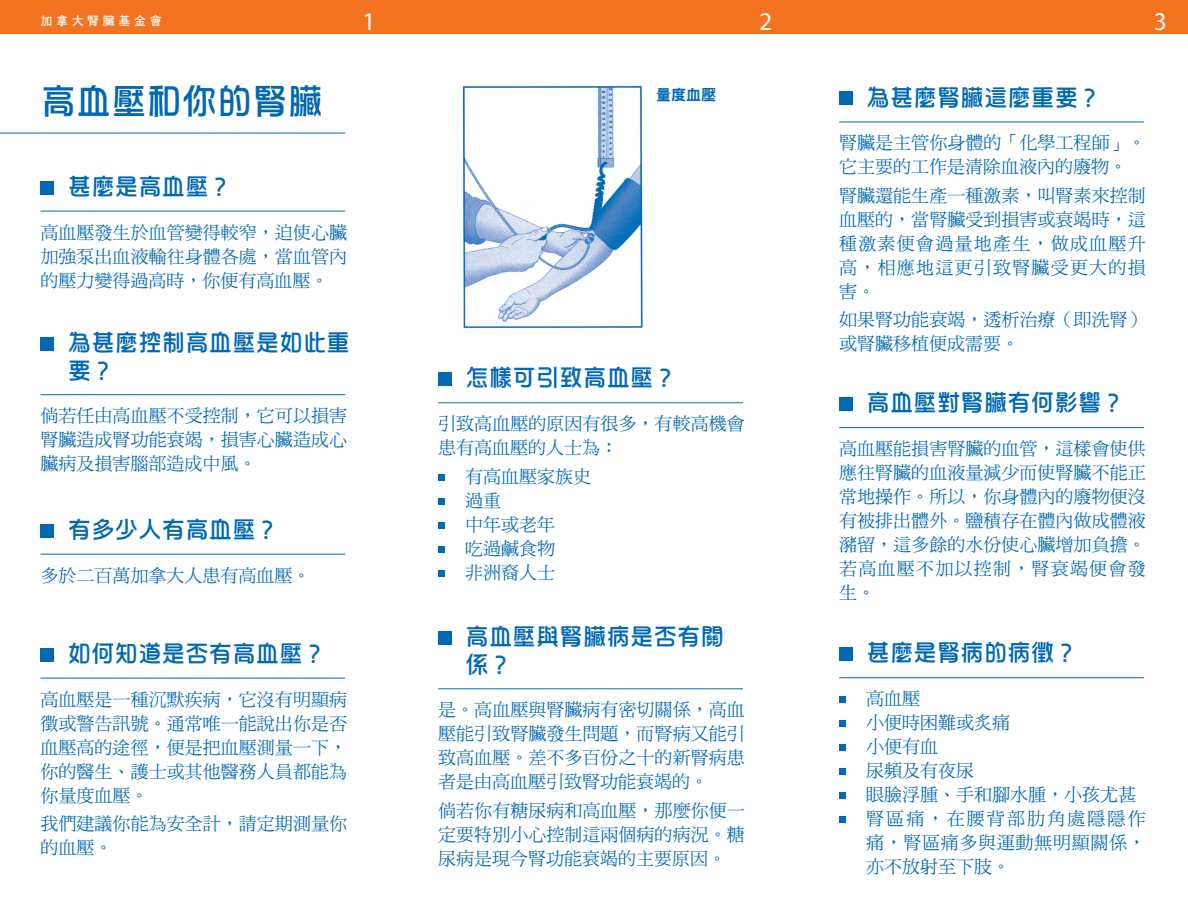
<style>
.page{position:relative;width:1188px;height:918px;background:#fff}
.page>*{position:absolute;margin:0;border:0;box-sizing:border-box;transform-origin:0 0}
.t1{font:36px "DF Hua Zong Std W5";letter-spacing:-.02em;color:#0168b3}
.t2{font:25.5px "Myriad Pro";color:#fff}
.t3{font:24px/27.8px "DF Hua Zong Std W5";letter-spacing:-.02em;color:#0168b3}
.t4{font:18px/24px "DF Ming Std W5";color:#0168b3;text-align:justify}
.t5{font:15px "DF Hei Std W9";color:#0168b3}
.t6{font:12px "DF Hei Std W7";letter-spacing:.3em;color:#fff}
</style>
<div class="page">
<div style="left:0;top:0;width:1188px;height:34px;background:#f47321"></div>
<hr style="left:0;top:133px;width:345px;height:1px;background:#0168b3">
<div style="left:40px;top:181px;width:14px;height:13px;background:#0168b3"></div>
<hr style="left:40px;top:211px;width:305px;height:1px;background:#0168b3">
<div style="left:40px;top:648px;width:14px;height:13px;background:#0168b3"></div>
<hr style="left:40px;top:678px;width:305px;height:1px;background:#0168b3">
<div style="left:438px;top:474px;width:7px;height:7px;background:#0168b3"></div>
<div style="left:438px;top:498px;width:7px;height:7px;background:#0168b3"></div>
<div style="left:438px;top:522px;width:7px;height:7px;background:#0168b3"></div>
<div style="left:438px;top:546px;width:7px;height:7px;background:#0168b3"></div>
<div style="left:438px;top:570px;width:7px;height:7px;background:#0168b3"></div>
<div style="left:438px;top:373px;width:14px;height:13px;background:#0168b3"></div>
<hr style="left:438px;top:402px;width:305px;height:1px;background:#0168b3">
<div style="left:839px;top:92px;width:14px;height:13px;background:#0168b3"></div>
<hr style="left:839px;top:122px;width:305px;height:1px;background:#0168b3">
<img style="left:462px;top:85px;width:181px;height:244px">
<div style="left:40px;top:337px;width:14px;height:14px;background:#0168b3"></div>
<hr style="left:40px;top:394px;width:305px;height:1px;background:#0168b3">
<div style="left:40px;top:524px;width:14px;height:13px;background:#0168b3"></div>
<hr style="left:40px;top:554px;width:305px;height:1px;background:#0168b3">
<div style="left:438px;top:631px;width:14px;height:13px;background:#0168b3"></div>
<hr style="left:438px;top:689px;width:305px;height:1px;background:#0168b3">
<div style="left:839px;top:397px;width:14px;height:14px;background:#0168b3"></div>
<hr style="left:839px;top:427px;width:305px;height:1px;background:#0168b3">
<div style="left:839px;top:697px;width:7px;height:6px;background:#0168b3"></div>
<div style="left:839px;top:721px;width:7px;height:6px;background:#0168b3"></div>
<div style="left:839px;top:745px;width:7px;height:6px;background:#0168b3"></div>
<div style="left:839px;top:769px;width:7px;height:6px;background:#0168b3"></div>
<div style="left:839px;top:793px;width:7px;height:6px;background:#0168b3"></div>
<div style="left:839px;top:817px;width:7px;height:6px;background:#0168b3"></div>
<div style="left:839px;top:648px;width:14px;height:13px;background:#0168b3"></div>
<hr style="left:839px;top:677px;width:305px;height:1px;background:#0168b3">
<p class="t6" style="left:40px;top:15px;width:123px">加拿大腎臟基金會</p>
<h2 class="t2" style="left:363px;top:6px;width:15px">1</h2>
<h2 class="t2" style="left:759px;top:6px;width:15px">2</h2>
<h2 class="t2" style="left:1154px;top:6px;width:15px">3</h2>
<h1 class="t1" style="left:40px;top:82px;width:284px">高血壓和你的腎臟</h1>
<h3 class="t3" style="left:68px;top:172px;width:167px">甚麼是高血壓？</h3>
<p class="t4" style="left:40px;top:220px;width:308px">高血壓發生於血管變得較窄，迫使心臟加強泵出血液輸往身體各處，當血管內的壓力變得過高時，你便有高血壓。</p>
<h3 class="t3" style="left:68px;top:328px;width:284px">為甚麼控制高血壓是如此重要？</h3>
<p class="t4" style="left:40px;top:403px;width:308px">倘若任由高血壓不受控制，它可以損害腎臟造成腎功能衰竭，損害心臟造成心臟病及損害腦部造成中風。</p>
<h3 class="t3" style="left:68px;top:515px;width:214px">有多少人有高血壓？</h3>
<p class="t4" style="left:40px;top:563px;width:271px">多於二百萬加拿大人患有高血壓。</p>
<h3 class="t3" style="left:68px;top:639px;width:261px">如何知道是否有高血壓？</h3>
<p class="t4" style="left:40px;top:687px;width:308px">高血壓是一種沉默疾病，它沒有明顯病徵或警告訊號。通常唯一能說出你是否血壓高的途徑，便是把血壓測量一下，你的醫生、護士或其他醫務人員都能為你量度血壓。</p>
<p class="t4" style="left:40px;top:811px;width:308px">我們建議你能為安全計，請定期測量你的血壓。</p>
<p class="t5" style="left:656px;top:86px;width:61px">量度血壓</p>
<h3 class="t3" style="left:866px;top:83px;width:237px">為甚麼腎臟這麼重要？</h3>
<h3 class="t3" style="left:465px;top:364px;width:214px">怎樣可引致高血壓？</h3>
<p class="t4" style="left:438px;top:412px;width:308px">引致高血壓的原因有很多，有較高機會患有高血壓的人士為：</p>
<p class="t4" style="left:465px;top:464px;width:127px;text-align:left">有高血壓家族史過重<br>中年或老年<br>吃過鹹食物<br>非洲裔人士</p>
<h3 class="t3" style="left:465px;top:622px;width:261px">高血壓與腎臟病是否有關係？</h3>
<p class="t4" style="left:438px;top:698px;width:308px">是。高血壓與腎臟病有密切關係，高血壓能引致腎臟發生問題，而腎病又能引致高血壓。差不多百份之十的新腎病患者是由高血壓引致腎功能衰竭的。</p>
<p class="t4" style="left:438px;top:798px;width:308px">倘若你有糖尿病和高血壓，那麼你便一定要特別小心控制這兩個病的病況。糖尿病是現今腎功能衰竭的主要原因。</p>
<p class="t4" style="left:839px;top:131px;width:308px">腎臟是主管你身體的「化學工程師」。它主要的工作是清除血液內的廢物。</p>
<p class="t4" style="left:839px;top:183px;width:308px">腎臟還能生產一種激素，叫腎素來控制血壓的，當腎臟受到損害或衰竭時，這種激素便會過量地產生，做成血壓升高，相應地這更引致腎臟受更大的損害。</p>
<p class="t4" style="left:839px;top:308px;width:308px">如果腎功能衰竭，透析治療（即洗腎）或腎臟移植便成需要。</p>
<h3 class="t3" style="left:866px;top:388px;width:261px">高血壓對腎臟有何影響？</h3>
<p class="t4" style="left:839px;top:436px;width:308px">高血壓能損害腎臟的血管，這樣會使供應往腎臟的血液量減少而使腎臟不能正常地操作。所以，你身體內的廢物便沒有被排出體外。鹽積存在體內做成體液瀦留，這多餘的水份使心臟增加負擔。若高血壓不加以控制，腎衰竭便會發生。</p>
<h3 class="t3" style="left:866px;top:639px;width:214px">甚麼是腎病的病徵？</h3>
<p class="t4" style="left:866px;top:687px;width:281px;text-align:left">高血壓<br>小便時困難或炙痛<br>小便有血<br>尿頻及有夜尿<br>眼臉浮腫、手和腳水腫，小孩尤甚腎區痛，在腰背部肋角處隱隱作痛，腎區痛多與運動無明顯關係，亦不放射至下肢。</p>
</div>
